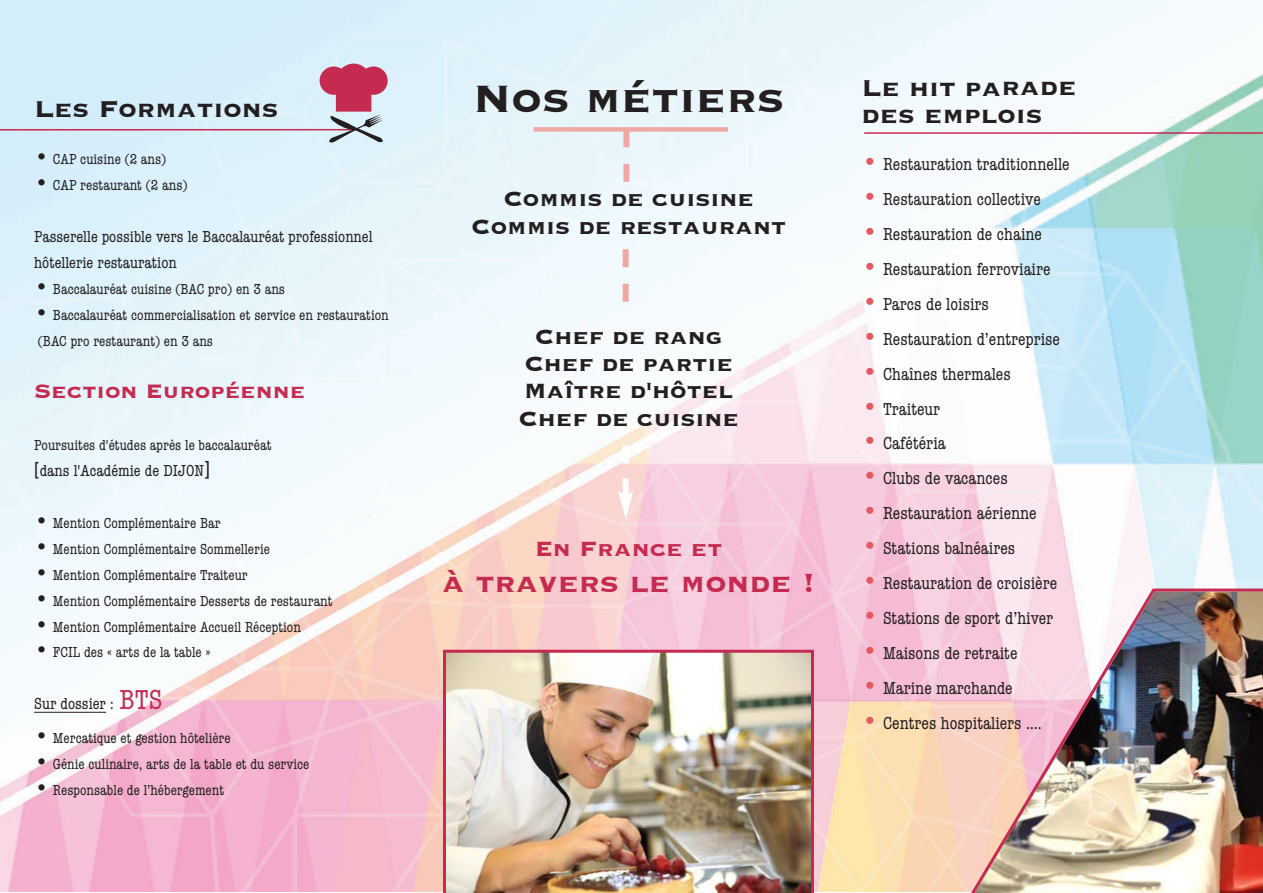
<style>
.page{position:relative;width:1263px;height:893px;background:#fff}
.page>*{position:absolute;margin:0;border:0;box-sizing:border-box;transform-origin:0 0}
.t1{font:700 49.8px "Copperplate";color:#231f20}
.t2{font:700 34.5px "Copperplate";color:#c52b50}
.t3{font:700 30px/27.3px "Copperplate";color:#231f20}
.t4{font:700 27px/27.3px "Copperplate";color:#231f20;text-align:center}
.t5{font:700 27px "Copperplate";color:#c52b50}
.t6{font:700 25.5px "Copperplate";color:#c52b50}
.t7{font:condensed 18px "American Typewriter";color:#231f20}
.t8{font:condensed 16.5px/26px "American Typewriter";color:#231f20}
.t9{font:condensed 15px/26px "American Typewriter";color:#231f20}
.s1{font-size:22.5px}
.s2{font-size:21px}
.s3{font-size:28.5px;color:#c52b50}
.s4{font-size:25.5px;color:#e2595f}
</style>
<div class="page">
<img style="left:1px;top:0;width:1262px;height:892px">
<hr style="left:34px;top:712px;width:72px;height:1px;background:#231f20">
<hr style="left:0;top:129px;width:355px;height:2px;background:#c52b50">
<svg style="left:623px;top:267px;width:6px;height:17px"></svg>
<div style="left:623px;top:249px;width:6px;height:18px;background:#f0a8a5"></div>
<div style="left:623px;top:284px;width:6px;height:18px;background:#f0a8a5"></div>
<svg style="left:623px;top:463px;width:6px;height:16px"></svg>
<svg style="left:618px;top:491px;width:15px;height:28px"></svg>
<div style="left:623px;top:445px;width:6px;height:18px;background:#fff"></div>
<div style="left:623px;top:479px;width:6px;height:18px;background:#fff"></div>
<div style="left:534px;top:127px;width:194px;height:5px;background:#f0a8a5"></div>
<svg style="left:623px;top:147px;width:6px;height:17px"></svg>
<div style="left:623px;top:129px;width:6px;height:18px;background:#f0a8a5"></div>
<div style="left:623px;top:164px;width:6px;height:18px;background:#f0a8a5"></div>
<hr style="left:864px;top:132px;width:399px;height:2px;background:#c52b50">
<svg style="left:320px;top:64px;width:68px;height:79px;background:#c3889d"></svg>
<img style="left:443px;top:650px;width:371px;height:243px">
<img style="left:962px;top:588px;width:301px;height:305px">
<h3 class="t3" style="left:34px;top:94px;width:246px">Les Formations</h3>
<p class="t9" style="left:34px;top:146px;width:134px"><span class="s1">•</span> CAP cuisine (2 ans)</p>
<p class="t9" style="left:34px;top:172px;width:155px"><span class="s1">•</span> CAP restaurant (2 ans)</p>
<p class="t8" style="left:34px;top:223px;width:340px">Passerelle possible vers le Baccalauréat professionnel hôtellerie restauration</p>
<p class="t9" style="left:34px;top:276px;width:252px"><span class="s1">•</span> Baccalauréat cuisine (BAC pro) en 3 ans</p>
<p class="t9" style="left:34px;top:302px;width:356px"><span class="s1">•</span> Baccalauréat commercialisation et service en restauration (BAC pro restaurant) en 3 ans</p>
<h3 class="t6" style="left:34px;top:374px;width:273px">Section Européenne</h3>
<p class="t9" style="left:34px;top:431px;width:239px">Poursuites d'études après le baccalauréat</p>
<p class="t8" style="left:34px;top:457px;width:177px"><span class="s2">[</span>dans l'Académie de DIJON<span class="s1">]</span></p>
<p class="t9" style="left:34px;top:509px;width:188px"><span class="s1">•</span> Mention Complémentaire Bar</p>
<p class="t9" style="left:34px;top:535px;width:237px"><span class="s1">•</span> Mention Complémentaire Sommellerie</p>
<p class="t9" style="left:34px;top:561px;width:215px"><span class="s1">•</span> Mention Complémentaire Traiteur</p>
<p class="t9" style="left:34px;top:587px;width:300px"><span class="s1">•</span> Mention Complémentaire Desserts de restaurant</p>
<p class="t9" style="left:34px;top:613px;width:268px"><span class="s1">•</span> Mention Complémentaire Accueil Réception</p>
<p class="t9" style="left:34px;top:639px;width:178px"><span class="s1">•</span> FCIL des « arts de la table »</p>
<p class="t8" style="left:34px;top:690px;width:130px">Sur dossier : <span class="s3">BTS</span></p>
<p class="t9" style="left:34px;top:725px;width:198px"><span class="s1">•</span> Mercatique et gestion hôtelière</p>
<p class="t9" style="left:34px;top:751px;width:277px"><span class="s1">•</span> Génie culinaire, arts de la table et du service</p>
<p class="t9" style="left:34px;top:777px;width:192px"><span class="s1">•</span> Responsable de l’hébergement</p>
<h1 class="t1" style="left:473px;top:65px;width:313px">Nos métiers</h1>
<h3 class="t3" style="left:861px;top:72px;width:217px">Le hit parade des emplois</h3>
<p class="t7" style="left:861px;top:150px;width:210px"><span class="s4">•</span> Restauration traditionnelle</p>
<p class="t7" style="left:861px;top:185px;width:181px"><span class="s4">•</span> Restauration collective</p>
<p class="t7" style="left:861px;top:220px;width:182px"><span class="s4">•</span> Restauration de chaine</p>
<p class="t7" style="left:861px;top:255px;width:191px"><span class="s4">•</span> Restauration ferroviaire</p>
<p class="t7" style="left:861px;top:290px;width:129px"><span class="s4">•</span> Parcs de loisirs</p>
<p class="t7" style="left:861px;top:325px;width:200px"><span class="s4">•</span> Restauration d’entreprise</p>
<p class="t7" style="left:861px;top:360px;width:151px"><span class="s4">•</span> Chaînes thermales</p>
<p class="t7" style="left:861px;top:395px;width:80px"><span class="s4">•</span> Traiteur</p>
<p class="t7" style="left:861px;top:430px;width:86px"><span class="s4">•</span> Cafétéria</p>
<p class="t7" style="left:861px;top:465px;width:148px"><span class="s4">•</span> Clubs de vacances</p>
<p class="t7" style="left:861px;top:500px;width:177px"><span class="s4">•</span> Restauration aérienne</p>
<p class="t7" style="left:861px;top:535px;width:155px"><span class="s4">•</span> Stations balnéaires</p>
<p class="t7" style="left:861px;top:570px;width:197px"><span class="s4">•</span> Restauration de croisière</p>
<p class="t7" style="left:861px;top:605px;width:193px"><span class="s4">•</span> Stations de sport d’hiver</p>
<p class="t7" style="left:861px;top:640px;width:158px"><span class="s4">•</span> Maisons de retraite</p>
<p class="t7" style="left:861px;top:675px;width:153px"><span class="s4">•</span> Marine marchande</p>
<p class="t7" style="left:861px;top:710px;width:182px"><span class="s4">•</span> Centres hospitaliers ….</p>
<h3 class="t4" style="left:471px;top:184px;width:317px">Commis de cuisine<br>Commis de restaurant</h3>
<h3 class="t4" style="left:518px;top:321px;width:222px">Chef de rang<br>Chef de partie<br>Maître d'hôtel<br>Chef de cuisine</h3>
<h3 class="t5" style="left:535px;top:531px;width:189px">En France et</h3>
<h2 class="t2" style="left:442px;top:560px;width:375px">à travers le monde !</h2>
</div>
